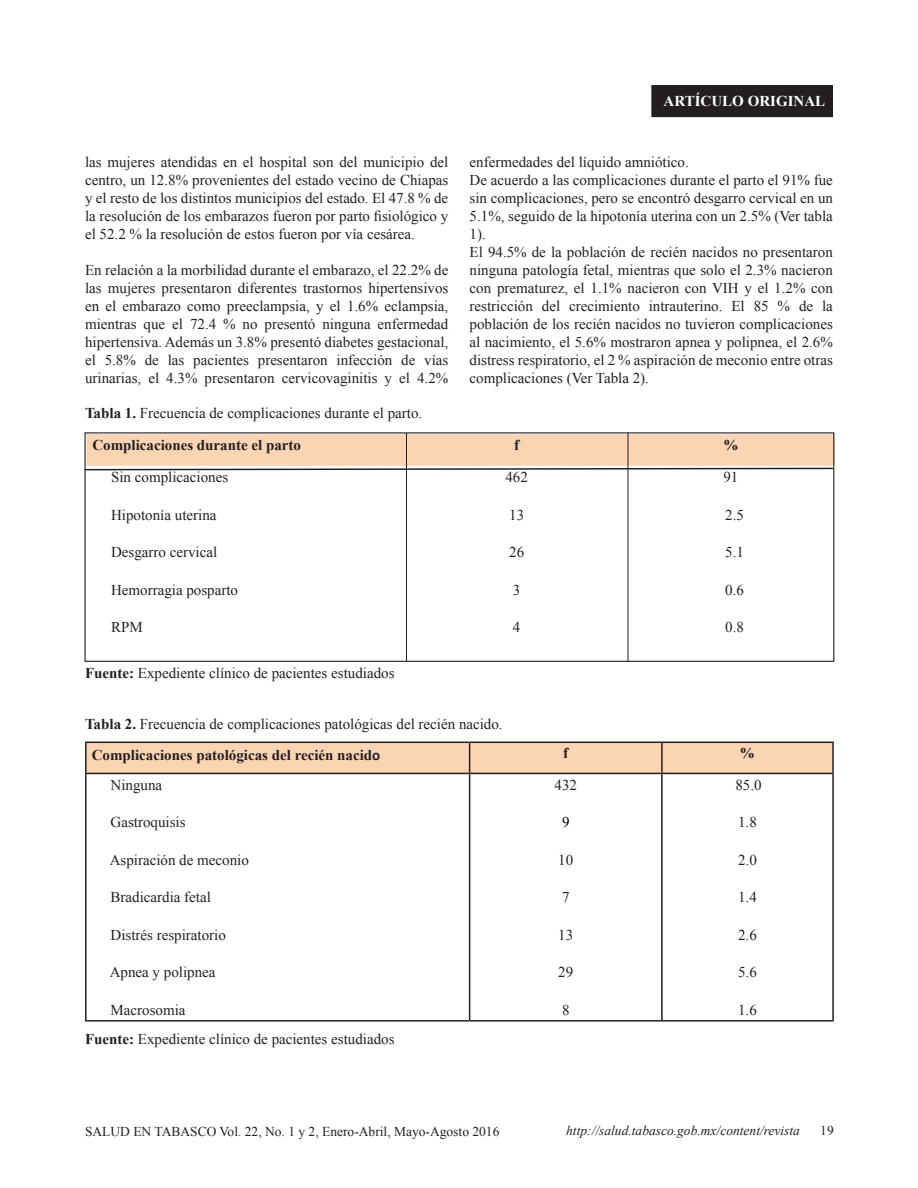
<style>
.page{position:relative;width:918px;height:1188px;background:#fff}
.page>*{position:absolute;margin:0;border:0;box-sizing:border-box;transform-origin:0 0}
.Normal_wrd_117{font:15px/18px "Times New Roman";color:#231f20;text-align:justify}
.Normal_wrd_116{font:15px "Times New Roman";color:#231f20}
.Normal_wrd_117-2{font:700 15px "Times New Roman";color:#231f20}
.Normal_wrd_116-2{font:700 15px "Times New Roman";color:#231f20}
.t1{font:700 15px "Times New Roman";color:#fff}
.Normal_wrd_117-3{font:15px "Times New Roman";color:#000}
.t2{font:13.5px "Times New Roman";color:#231f20}
.t3{font:italic 13.5px "Times New Roman";color:#231f20}
.s1{font-weight:700}
.s2{font-family:"Calibri"}
</style>
<div class="page">
<div style="left:652px;top:86px;width:180px;height:30px;background:#231f20"></div>
<div style="left:651px;top:85px;width:182px;height:32px;border:2px solid #231f20"></div>
<div style="left:87px;top:743px;width:745px;height:30px;background:#fbd4b4"></div>
<hr style="left:85px;top:742px;width:385px;height:1px;background:#231f20">
<hr style="left:85px;top:743px;width:2px;height:30px;background:#231f20">
<hr style="left:470px;top:742px;width:192px;height:1px;background:#231f20">
<hr style="left:469px;top:743px;width:1px;height:30px;background:#231f20">
<hr style="left:662px;top:742px;width:172px;height:1px;background:#231f20">
<hr style="left:661px;top:743px;width:2px;height:30px;background:#231f20">
<hr style="left:832px;top:743px;width:2px;height:30px;background:#231f20">
<hr style="left:85px;top:773px;width:385px;height:1px;background:#231f20">
<hr style="left:85px;top:774px;width:2px;height:246px;background:#231f20">
<hr style="left:470px;top:773px;width:192px;height:1px;background:#231f20">
<hr style="left:469px;top:774px;width:1px;height:246px;background:#231f20">
<hr style="left:662px;top:773px;width:172px;height:1px;background:#231f20">
<hr style="left:661px;top:774px;width:2px;height:246px;background:#231f20">
<hr style="left:832px;top:774px;width:2px;height:246px;background:#231f20">
<hr style="left:85px;top:1020px;width:385px;height:2px;background:#231f20">
<hr style="left:470px;top:1020px;width:192px;height:2px;background:#231f20">
<hr style="left:662px;top:1020px;width:172px;height:2px;background:#231f20">
<div style="left:84px;top:432px;width:750px;height:230px;border:1px solid #231f20"></div>
<hr style="left:406px;top:433px;width:1px;height:229px;background:#231f20">
<hr style="left:628px;top:432px;width:1px;height:230px;background:#231f20">
<svg style="left:84px;top:434px;width:751px;height:37px;background:#f1d0b5"></svg>
<p class="Normal_wrd_117" style="left:85px;top:152px;width:365px">las mujeres atendidas en el hospital son del municipio del centro, un 12.8% provenientes del estado vecino de Chiapas y el resto de los distintos municipios del estado. El 47.8 % de la resolución de los embarazos fueron por parto fisiológico y el 52.2 % la resolución de estos fueron por vía cesárea.</p>
<p class="Normal_wrd_117" style="left:85px;top:260px;width:365px">En relación a la morbilidad durante el embarazo, el 22.2% de las mujeres presentaron diferentes trastornos hipertensivos en el embarazo como preeclampsia, y el 1.6% eclampsia, mientras que el 72.4 % no presentó ninguna enfermedad hipertensiva. Además un 3.8% presentó diabetes gestacional, el 5.8% de las pacientes presentaron infección de vías urinarias, el 4.3% presentaron cervicovaginitis y el 4.2%</p>
<p class="Normal_wrd_117" style="left:85px;top:404px;width:339px"><span class="s1">Tabla 1.</span> Frecuencia de complicaciones durante el parto.</p>
<p class="t1" style="left:664px;top:91px;width:163px">ARTÍCULO ORIGINAL</p>
<p class="Normal_wrd_117" style="left:470px;top:152px;width:221px">enfermedades del líquido amniótico.</p>
<p class="Normal_wrd_117" style="left:470px;top:170px;width:365px">De acuerdo a las complicaciones durante el parto el 91% fue sin complicaciones, pero se encontró desgarro cervical en un 5.1%, seguido de la hipotonía uterina con un 2.5% (Ver tabla 1).</p>
<p class="Normal_wrd_117" style="left:470px;top:242px;width:365px">El 94.5% de la población de recién nacidos no presentaron ninguna patología fetal, mientras que solo el 2.3% nacieron con prematurez, el 1.1% nacieron con VIH y el 1.2% con restricción del crecimiento intrauterino. El 85 % de la población de los recién nacidos no tuvieron complicaciones al nacimiento, el 5.6% mostraron apnea y polipnea, el 2.6% distress respiratorio, el 2 % aspiración de meconio entre otras complicaciones (Ver Tabla 2).</p>
<p class="Normal_wrd_116-2" style="left:92px;top:435px;width:210px">Complicaciones durante el parto</p>
<p class="Normal_wrd_116-2" style="left:514px;top:435px;width:6px">f</p>
<p class="Normal_wrd_116-2" style="left:723px;top:435px;width:16px">%</p>
<p class="Normal_wrd_116" style="left:111px;top:467px;width:119px">Sin complicaciones</p>
<p class="Normal_wrd_116" style="left:111px;top:505px;width:107px">Hipotonía uterina</p>
<p class="Normal_wrd_116" style="left:111px;top:542px;width:108px">Desgarro cervical</p>
<p class="Normal_wrd_116" style="left:111px;top:580px;width:129px">Hemorragia posparto</p>
<p class="Normal_wrd_116" style="left:111px;top:617px;width:33px">RPM</p>
<p class="Normal_wrd_116" style="left:505px;top:467px;width:24px">462</p>
<p class="Normal_wrd_116" style="left:509px;top:505px;width:16px">13</p>
<p class="Normal_wrd_116" style="left:509px;top:542px;width:16px">26</p>
<p class="Normal_wrd_116" style="left:513px;top:580px;width:9px">3</p>
<p class="Normal_wrd_116" style="left:513px;top:617px;width:9px">4</p>
<p class="Normal_wrd_116" style="left:723px;top:467px;width:16px">91</p>
<p class="Normal_wrd_116" style="left:725px;top:505px;width:20px">2.5</p>
<p class="Normal_wrd_116" style="left:725px;top:542px;width:20px">5.1</p>
<p class="Normal_wrd_116" style="left:725px;top:580px;width:20px">0.6</p>
<p class="Normal_wrd_116" style="left:725px;top:617px;width:20px">0.8</p>
<p class="Normal_wrd_117" style="left:85px;top:664px;width:311px"><span class="s1">Fuente:</span> Expediente clínico de pacientes estudiados</p>
<p class="Normal_wrd_117" style="left:85px;top:714px;width:419px"><span class="s1">Tabla 2.</span> Frecuencia de complicaciones patológicas del recién nacido.</p>
<p class="Normal_wrd_117-2" style="left:92px;top:744px;width:290px">Complicaciones patológicas del recién nacid<span class="s2">o</span></p>
<p class="Normal_wrd_117-2" style="left:563px;top:743px;width:6px">f</p>
<p class="Normal_wrd_117-2" style="left:740px;top:743px;width:16px">%</p>
<p class="Normal_wrd_117" style="left:111px;top:776px;width:53px">Ninguna</p>
<p class="Normal_wrd_117" style="left:111px;top:813px;width:76px">Gastroquisis</p>
<p class="Normal_wrd_117" style="left:110px;top:851px;width:141px">Aspiración de meconio</p>
<p class="Normal_wrd_117" style="left:111px;top:888px;width:102px">Bradicardia fetal</p>
<p class="Normal_wrd_117" style="left:111px;top:926px;width:117px">Distrés respiratorio</p>
<p class="Normal_wrd_117" style="left:110px;top:963px;width:107px">Apnea y polipnea</p>
<p class="Normal_wrd_117" style="left:111px;top:1001px;width:76px">Macrosomia</p>
<p class="Normal_wrd_117" style="left:555px;top:776px;width:24px">432</p>
<p class="Normal_wrd_117-3" style="left:562px;top:812px;width:9px">9</p>
<p class="Normal_wrd_117" style="left:558px;top:851px;width:16px">10</p>
<p class="Normal_wrd_117" style="left:562px;top:888px;width:9px">7</p>
<p class="Normal_wrd_117" style="left:558px;top:926px;width:16px">13</p>
<p class="Normal_wrd_117" style="left:558px;top:963px;width:16px">29</p>
<p class="Normal_wrd_117" style="left:562px;top:1001px;width:9px">8</p>
<p class="Normal_wrd_117" style="left:735px;top:776px;width:28px">85.0</p>
<p class="Normal_wrd_117" style="left:738px;top:813px;width:20px">1.8</p>
<p class="Normal_wrd_117" style="left:738px;top:851px;width:20px">2.0</p>
<p class="Normal_wrd_117" style="left:738px;top:888px;width:20px">1.4</p>
<p class="Normal_wrd_117" style="left:738px;top:926px;width:20px">2.6</p>
<p class="Normal_wrd_117" style="left:738px;top:963px;width:20px">5.6</p>
<p class="Normal_wrd_117" style="left:738px;top:1001px;width:20px">1.6</p>
<p class="Normal_wrd_117" style="left:85px;top:1029px;width:311px"><span class="s1">Fuente:</span> Expediente clínico de pacientes estudiados</p>
<p class="t2" style="left:85px;top:1122px;width:416px">SALUD EN TABASCO Vol. 22, No. 1 y 2, Enero-Abril, Mayo-Agosto 2016</p>
<p class="t3" style="left:566px;top:1121px;width:235px">http://salud.tabasco.gob.mx/content/revista</p>
<p class="t2" style="left:820px;top:1121px;width:15px">19</p>
</div>
